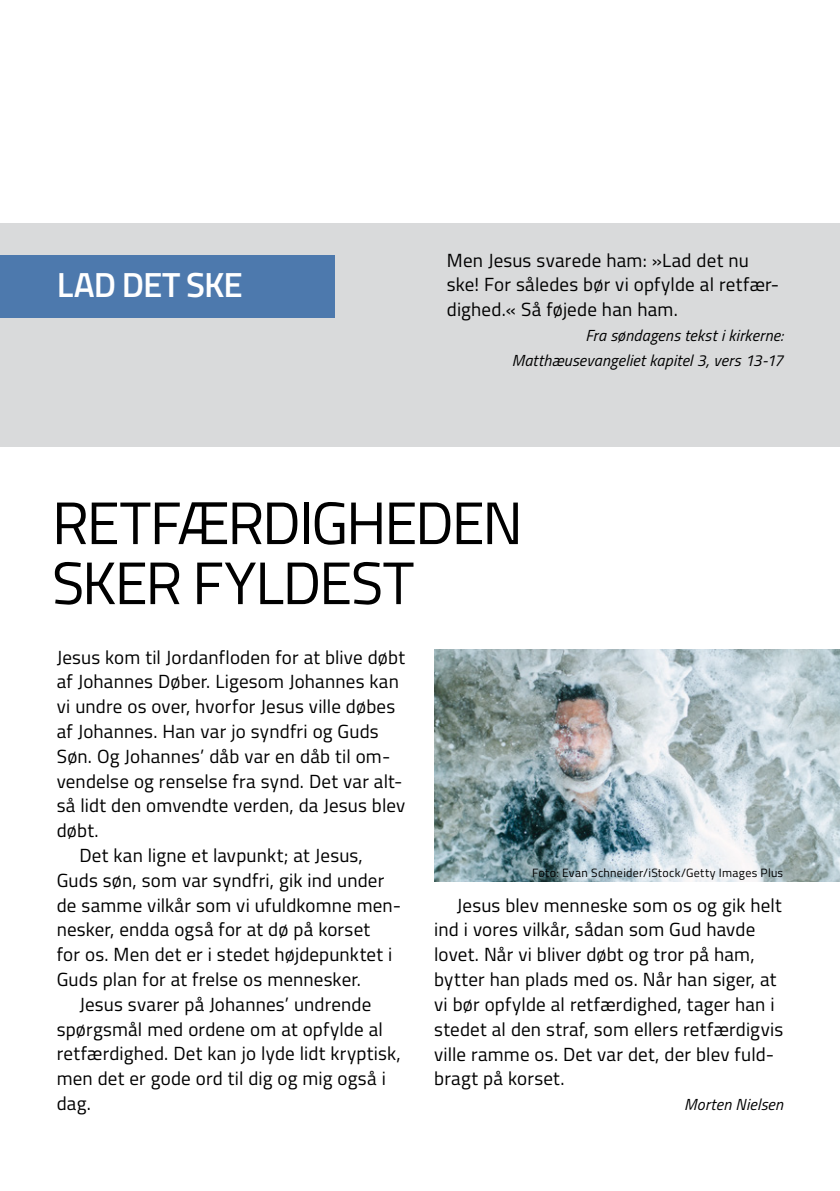
<style>
.page{position:relative;width:840px;height:1191px;background:#fff}
.page>*{position:absolute;margin:0;border:0;box-sizing:border-box;transform-origin:0 0}
.t1{font:60px/60px "Titillium";letter-spacing:-.035em;color:#000}
.t2{font:600 34.8px "Titillium";letter-spacing:-.025em;color:#fff}
.t3{font:19px/24.8px "Titillium";letter-spacing:.01em;color:#000}
.t4{font:italic 16px/24.8px "Titillium";letter-spacing:.015em;color:#000;text-align:right}
.t5{font:12px "Titillium";letter-spacing:.025em;color:#000}
</style>
<div class="page">
<div style="left:0;top:223px;width:839px;height:223px;background:#d9dadb"></div>
<div style="left:0;top:255px;width:334px;height:62px;background:#4d79ad"></div>
<img style="left:434px;top:650px;width:405px;height:231px">
<h2 class="t2" style="left:57px;top:259px;width:187px">LAD DET SKE</h2>
<p class="t3" style="left:446px;top:246px;width:333px">Men Jesus svarede ham: »Lad det nu ske! For således bør vi opfylde al retfær&shy;dighed.« Så føjede han ham.</p>
<p class="t4" style="left:511px;top:322px;width:273px">Fra søndagens tekst i kirkerne:<br>Matthæusevangeliet kapitel 3, vers 13-17</p>
<h1 class="t1" style="left:52px;top:490px;width:472px">RETFÆRDIGHEDEN<br>SKER FYLDEST</h1>
<p class="t3" style="left:57px;top:643px;width:349px">Jesus kom til Jordanfloden for at blive døbt</p>
<p class="t3" style="left:57px;top:668px;width:343px">af Johannes Døber. Ligesom Johannes kan</p>
<p class="t3" style="left:57px;top:693px;width:340px">vi undre os over, hvorfor Jesus ville døbes</p>
<p class="t3" style="left:57px;top:718px;width:323px">af Johannes. Han var jo syndfri og Guds</p>
<p class="t3" style="left:57px;top:743px;width:335px">Søn. Og Johannes’ dåb var en dåb til om-</p>
<p class="t3" style="left:57px;top:767px;width:347px">vendelse og renselse fra synd. Det var alt-</p>
<p class="t3" style="left:57px;top:792px;width:350px">så lidt den omvendte verden, da Jesus blev</p>
<p class="t3" style="left:57px;top:817px;width:43px">døbt.</p>
<p class="t3" style="left:79px;top:842px;width:285px">Det kan ligne et lavpunkt; at Jesus,</p>
<p class="t3" style="left:57px;top:866px;width:329px">Guds søn, som var syndfri, gik ind under</p>
<p class="t3" style="left:57px;top:891px;width:346px">de samme vilkår som vi ufuldkomne men-</p>
<p class="t3" style="left:57px;top:916px;width:315px">nesker, endda også for at dø på korset</p>
<p class="t3" style="left:57px;top:941px;width:337px">for os. Men det er i stedet højdepunktet i</p>
<p class="t3" style="left:57px;top:966px;width:305px">Guds plan for at frelse os mennesker.</p>
<p class="t3" style="left:79px;top:990px;width:293px">Jesus svarer på Johannes’ undrende</p>
<p class="t3" style="left:57px;top:1015px;width:327px">spørgsmål med ordene om at opfylde al</p>
<p class="t3" style="left:57px;top:1040px;width:345px">retfærdighed. Det kan jo lyde lidt kryptisk,</p>
<p class="t3" style="left:57px;top:1065px;width:330px">men det er gode ord til dig og mig også i</p>
<p class="t3" style="left:57px;top:1090px;width:36px">dag.</p>
<p class="t5" style="left:532px;top:863px;width:252px">Foto: Evan Schneider/iStock/Getty Images Plus</p>
<p class="t3" style="left:434px;top:891px;width:350px;text-indent:23px">Jesus blev menneske som os og gik helt ind i vores vilkår, sådan som Gud havde lovet. Når vi bliver døbt og tror på ham, bytter han plads med os. Når han siger, at vi bør opfylde al retfærdighed, tager han i stedet al den straf, som ellers retfærdigvis ville ramme os. Det var det, der blev fuld&shy;bragt på korset.</p>
<p class="t4" style="left:683px;top:1091px;width:101px">Morten Nielsen</p>
</div>
